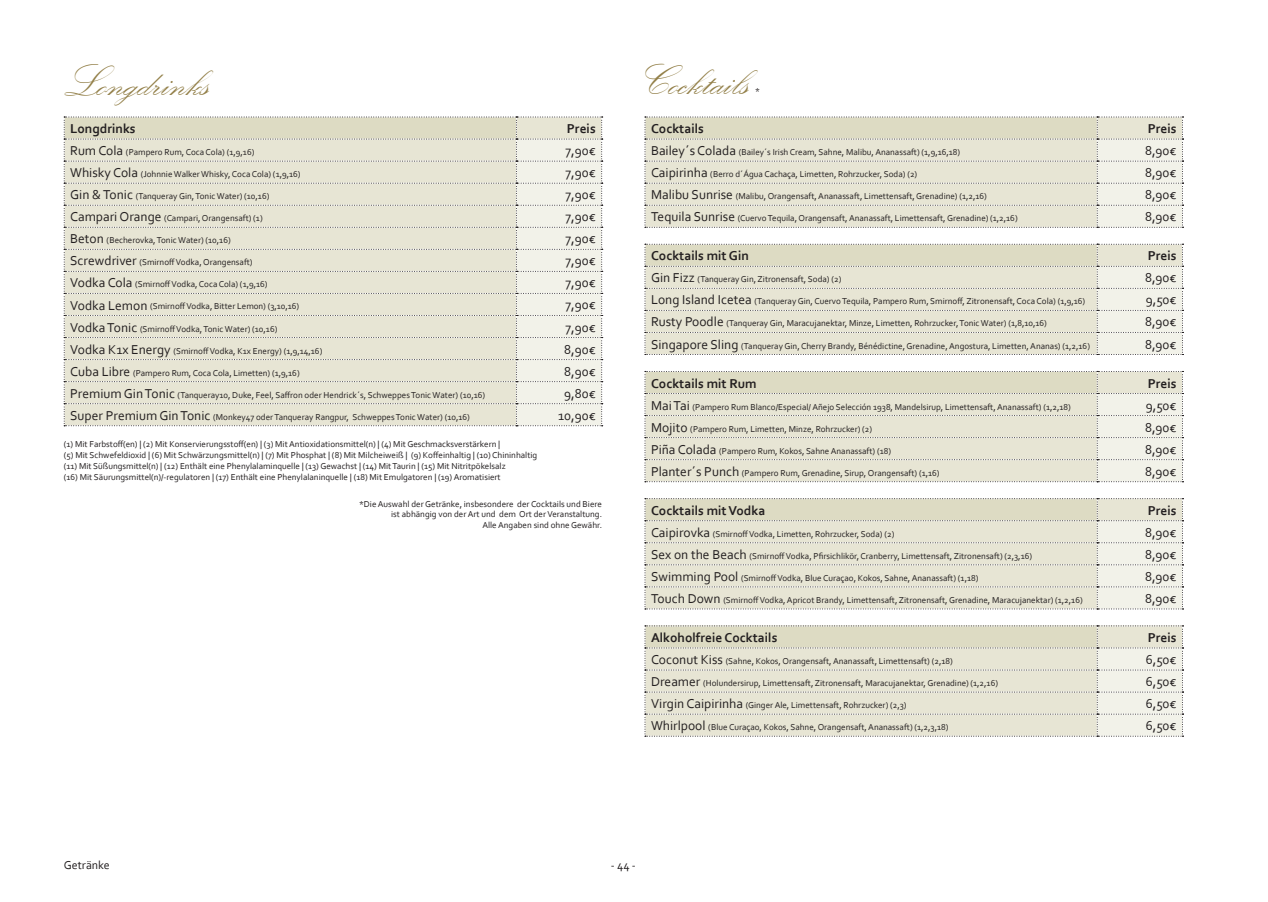
<style>
.page{position:relative;width:1268px;height:902px;background:#fff}
.page>*{position:absolute;margin:0;border:0;box-sizing:border-box;transform-origin:0 0}
.t1{font:45px "Kunstler Script";color:#938049}
.t2{font:13.5px "Corbel";color:#231f20}
.t3{font:700 13.5px "Corbel";color:#231f20}
.t4{font:12px "Corbel";color:#231f20}
.t5{font:9px "Corbel";color:#231f20}
.s1{font-size:13.5px}
</style>
<div class="page">
<svg style="left:64px;top:117px;width:538px;height:309px;background:#e5e3d4"></svg>
<svg style="left:644px;top:117px;width:539px;height:111px;background:#e4e2d3"></svg>
<svg style="left:644px;top:244px;width:539px;height:111px;background:#e4e2d2"></svg>
<svg style="left:644px;top:371px;width:539px;height:111px;background:#e4e2d2"></svg>
<svg style="left:644px;top:498px;width:539px;height:111px;background:#e4e2d2"></svg>
<svg style="left:644px;top:625px;width:539px;height:111px;background:#e4e2d2"></svg>
<p class="t1" style="left:62px;top:58px;width:147px">Longdrinks</p>
<p class="t1" style="left:632px;top:57px;width:116px">Cocktails</p>
<p class="t5" style="left:755px;top:86px;width:6px">*</p>
<p class="t3" style="left:70px;top:120px;width:67px">Longdrinks</p>
<p class="t3" style="left:566px;top:120px;width:30px">Preis</p>
<p class="t5" style="left:70px;top:146px;width:186px"><span class="s1">Rum Cola</span> (Pampero Rum, Coca Cola) (1,9,16)</p>
<p class="t2" style="left:565px;top:142px;width:32px">7,90€</p>
<p class="t5" style="left:70px;top:168px;width:232px"><span class="s1">Whisky Cola</span> (Johnnie Walker Whisky, Coca Cola) (1,9,16)</p>
<p class="t2" style="left:565px;top:164px;width:32px">7,90€</p>
<p class="t5" style="left:70px;top:191px;width:201px"><span class="s1">Gin &amp; Tonic</span> (Tanqueray Gin, Tonic Water) (10,16)</p>
<p class="t2" style="left:565px;top:186px;width:32px">7,90€</p>
<p class="t5" style="left:70px;top:213px;width:194px"><span class="s1">Campari Orange</span> (Campari, Orangensaft) (1)</p>
<p class="t2" style="left:565px;top:208px;width:32px">7,90€</p>
<p class="t5" style="left:70px;top:235px;width:162px"><span class="s1">Beton</span> (Becherovka, Tonic Water) (10,16)</p>
<p class="t2" style="left:565px;top:230px;width:32px">7,90€</p>
<p class="t5" style="left:70px;top:257px;width:184px"><span class="s1">Screwdriver</span> (Smirnoff Vodka, Orangensaft)</p>
<p class="t2" style="left:565px;top:252px;width:32px">7,90€</p>
<p class="t5" style="left:70px;top:279px;width:199px"><span class="s1">Vodka Cola</span> (Smirnoff Vodka, Coca Cola) (1,9,16)</p>
<p class="t2" style="left:565px;top:274px;width:32px">7,90€</p>
<p class="t5" style="left:70px;top:301px;width:230px"><span class="s1">Vodka Lemon</span> (Smirnoff Vodka, Bitter Lemon) (3,10,16)</p>
<p class="t2" style="left:565px;top:296px;width:32px">7,90€</p>
<p class="t5" style="left:70px;top:323px;width:209px"><span class="s1">Vodka Tonic</span> (Smirnoff Vodka, Tonic Water) (10,16)</p>
<p class="t2" style="left:565px;top:318px;width:32px">7,90€</p>
<p class="t5" style="left:70px;top:345px;width:254px"><span class="s1">Vodka K1x Energy</span> (Smirnoff Vodka, K1x Energy) (1,9,14,16)</p>
<p class="t2" style="left:564px;top:341px;width:33px">8,90€</p>
<p class="t5" style="left:70px;top:367px;width:231px"><span class="s1">Cuba Libre</span> (Pampero Rum, Coca Cola, Limetten) (1,9,16)</p>
<p class="t2" style="left:564px;top:363px;width:33px">8,90€</p>
<p class="t5" style="left:70px;top:389px;width:416px"><span class="s1">Premium Gin Tonic</span> (Tanqueray10, Duke, Feel, Saffron oder Hendrick´s, Schweppes Tonic Water) (10,16)</p>
<p class="t2" style="left:564px;top:385px;width:33px">9,80€</p>
<p class="t5" style="left:70px;top:411px;width:401px"><span class="s1">Super Premium Gin Tonic</span> (Monkey47 oder Tanqueray Rangpur, Schweppes Tonic Water) (10,16)</p>
<p class="t2" style="left:558px;top:407px;width:39px">10,90€</p>
<p class="t5" style="left:64px;top:438px;width:438px">(1) Mit Farbstoff(en) | (2) Mit Konservierungsstoff(en) | (3) Mit Antioxidationsmittel(n) | (4) Mit Geschmacksverstärkern |</p>
<p class="t5" style="left:64px;top:449px;width:475px">(5) Mit Schwefeldioxid | (6) Mit Schwärzungsmittel(n) | (7) Mit Phosphat | (8) Mit Milcheiweiß | (9) Koffeinhaltig | (10) Chininhaltig</p>
<p class="t5" style="left:64px;top:460px;width:443px">(11) Mit Süßungsmittel(n) | (12) Enthält eine Phenylalaminquelle | (13) Gewachst | (14) Mit Taurin | (15) Mit Nitritpökelsalz</p>
<p class="t5" style="left:64px;top:471px;width:438px">(16) Mit Säurungsmittel(n)/-regulatoren | (17) Enthält eine Phenylalaninquelle | (18) Mit Emulgatoren | (19) Aromatisiert</p>
<p class="t5" style="left:359px;top:498px;width:244px">*Die Auswahl der Getränke, insbesondere der Cocktails und Biere</p>
<p class="t5" style="left:391px;top:508px;width:212px">ist abhängig von der Art und dem Ort der Veranstaltung.</p>
<p class="t5" style="left:482px;top:519px;width:121px">Alle Angaben sind ohne Gewähr.</p>
<p class="t3" style="left:651px;top:120px;width:54px">Cocktails</p>
<p class="t3" style="left:1147px;top:120px;width:30px">Preis</p>
<p class="t5" style="left:651px;top:146px;width:311px"><span class="s1">Bailey´s Colada</span> (Bailey´s Irish Cream, Sahne, Malibu, Ananassaft) (1,9,16,18)</p>
<p class="t2" style="left:1144px;top:142px;width:33px">8,90€</p>
<p class="t5" style="left:651px;top:168px;width:268px"><span class="s1">Caipirinha</span> (Berro d´Água Cachaça, Limetten, Rohrzucker, Soda) (2)</p>
<p class="t2" style="left:1144px;top:164px;width:33px">8,90€</p>
<p class="t5" style="left:651px;top:191px;width:337px"><span class="s1">Malibu Sunrise</span> (Malibu, Orangensaft, Ananassaft, Limettensaft, Grenadine) (1,2,16)</p>
<p class="t2" style="left:1144px;top:186px;width:33px">8,90€</p>
<p class="t5" style="left:651px;top:213px;width:368px"><span class="s1">Tequila Sunrise</span> (Cuervo Tequila, Orangensaft, Ananassaft, Limettensaft, Grenadine) (1,2,16)</p>
<p class="t2" style="left:1144px;top:208px;width:33px">8,90€</p>
<p class="t3" style="left:651px;top:247px;width:99px">Cocktails mit Gin</p>
<p class="t3" style="left:1147px;top:247px;width:30px">Preis</p>
<p class="t5" style="left:651px;top:274px;width:192px"><span class="s1">Gin Fizz</span> (Tanqueray Gin, Zitronensaft, Soda) (2)</p>
<p class="t2" style="left:1144px;top:269px;width:33px">8,90€</p>
<p class="t5" style="left:651px;top:296px;width:436px"><span class="s1">Long Island Icetea</span> (Tanqueray Gin, Cuervo Tequila, Pampero Rum, Smirnoff, Zitronensaft, Coca Cola) (1,9,16)</p>
<p class="t2" style="left:1145px;top:291px;width:32px">9,50€</p>
<p class="t5" style="left:651px;top:318px;width:397px"><span class="s1">Rusty Poodle</span> (Tanqueray Gin, Maracujanektar, Minze, Limetten, Rohrzucker, Tonic Water) (1,8,10,16)</p>
<p class="t2" style="left:1144px;top:313px;width:33px">8,90€</p>
<p class="t5" style="left:651px;top:340px;width:440px"><span class="s1">Singapore Sling</span> (Tanqueray Gin, Cherry Brandy, Bénédictine, Grenadine, Angostura, Limetten, Ananas) (1,2,16)</p>
<p class="t2" style="left:1144px;top:335px;width:33px">8,90€</p>
<p class="t3" style="left:651px;top:374px;width:107px">Cocktails mit Rum</p>
<p class="t3" style="left:1147px;top:374px;width:30px">Preis</p>
<p class="t5" style="left:651px;top:401px;width:421px"><span class="s1">Mai Tai</span> (Pampero Rum Blanco/Especial/ Añejo Selección 1938, Mandelsirup, Limettensaft, Ananassaft) (1,2,18)</p>
<p class="t2" style="left:1145px;top:396px;width:32px">9,50€</p>
<p class="t5" style="left:651px;top:423px;width:223px"><span class="s1">Mojito</span> (Pampero Rum, Limetten, Minze, Rohrzucker) (2)</p>
<p class="t2" style="left:1144px;top:418px;width:33px">8,90€</p>
<p class="t5" style="left:651px;top:445px;width:241px"><span class="s1">Piña Colada</span> (Pampero Rum, Kokos, Sahne Ananassaft) (18)</p>
<p class="t2" style="left:1144px;top:441px;width:33px">8,90€</p>
<p class="t5" style="left:651px;top:467px;width:290px"><span class="s1">Planter´s Punch</span> (Pampero Rum, Grenadine, Sirup, Orangensaft) (1,16)</p>
<p class="t2" style="left:1144px;top:463px;width:33px">8,90€</p>
<p class="t3" style="left:651px;top:502px;width:116px">Cocktails mit Vodka</p>
<p class="t3" style="left:1147px;top:502px;width:30px">Preis</p>
<p class="t5" style="left:651px;top:528px;width:245px"><span class="s1">Caipirovka</span> (Smirnoff Vodka, Limetten, Rohrzucker, Soda) (2)</p>
<p class="t2" style="left:1144px;top:524px;width:33px">8,90€</p>
<p class="t5" style="left:651px;top:550px;width:382px"><span class="s1">Sex on the Beach</span> (Smirnoff Vodka, Pfirsichlikör, Cranberry, Limettensaft, Zitronensaft) (2,3,16)</p>
<p class="t2" style="left:1144px;top:546px;width:33px">8,90€</p>
<p class="t5" style="left:651px;top:572px;width:329px"><span class="s1">Swimming Pool</span> (Smirnoff Vodka, Blue Curaçao, Kokos, Sahne, Ananassaft) (1,18)</p>
<p class="t2" style="left:1144px;top:568px;width:33px">8,90€</p>
<p class="t5" style="left:651px;top:594px;width:433px"><span class="s1">Touch Down</span> (Smirnoff Vodka, Apricot Brandy, Limettensaft, Zitronensaft, Grenadine, Maracujanektar) (1,2,16)</p>
<p class="t2" style="left:1144px;top:590px;width:33px">8,90€</p>
<p class="t3" style="left:651px;top:629px;width:128px">Alkoholfreie Cocktails</p>
<p class="t3" style="left:1147px;top:629px;width:30px">Preis</p>
<p class="t5" style="left:651px;top:655px;width:303px"><span class="s1">Coconut Kiss</span> (Sahne, Kokos, Orangensaft, Ananassaft, Limettensaft) (2,18)</p>
<p class="t2" style="left:1145px;top:651px;width:32px">6,50€</p>
<p class="t5" style="left:651px;top:677px;width:348px"><span class="s1">Dreamer</span> (Holundersirup, Limettensaft, Zitronensaft, Maracujanektar, Grenadine) (1,2,16)</p>
<p class="t2" style="left:1145px;top:673px;width:32px">6,50€</p>
<p class="t5" style="left:651px;top:699px;width:257px"><span class="s1">Virgin Caipirinha</span> (Ginger Ale, Limettensaft, Rohrzucker) (2,3)</p>
<p class="t2" style="left:1145px;top:695px;width:32px">6,50€</p>
<p class="t5" style="left:651px;top:721px;width:299px"><span class="s1">Whirlpool</span> (Blue Curaçao, Kokos, Sahne, Orangensaft, Ananassaft) (1,2,3,18)</p>
<p class="t2" style="left:1145px;top:717px;width:32px">6,50€</p>
<h3 class="t4" style="left:64px;top:857px;width:47px">Getränke</h3>
<h3 class="t4" style="left:610px;top:857px;width:27px">- 44 -</h3>
</div>
